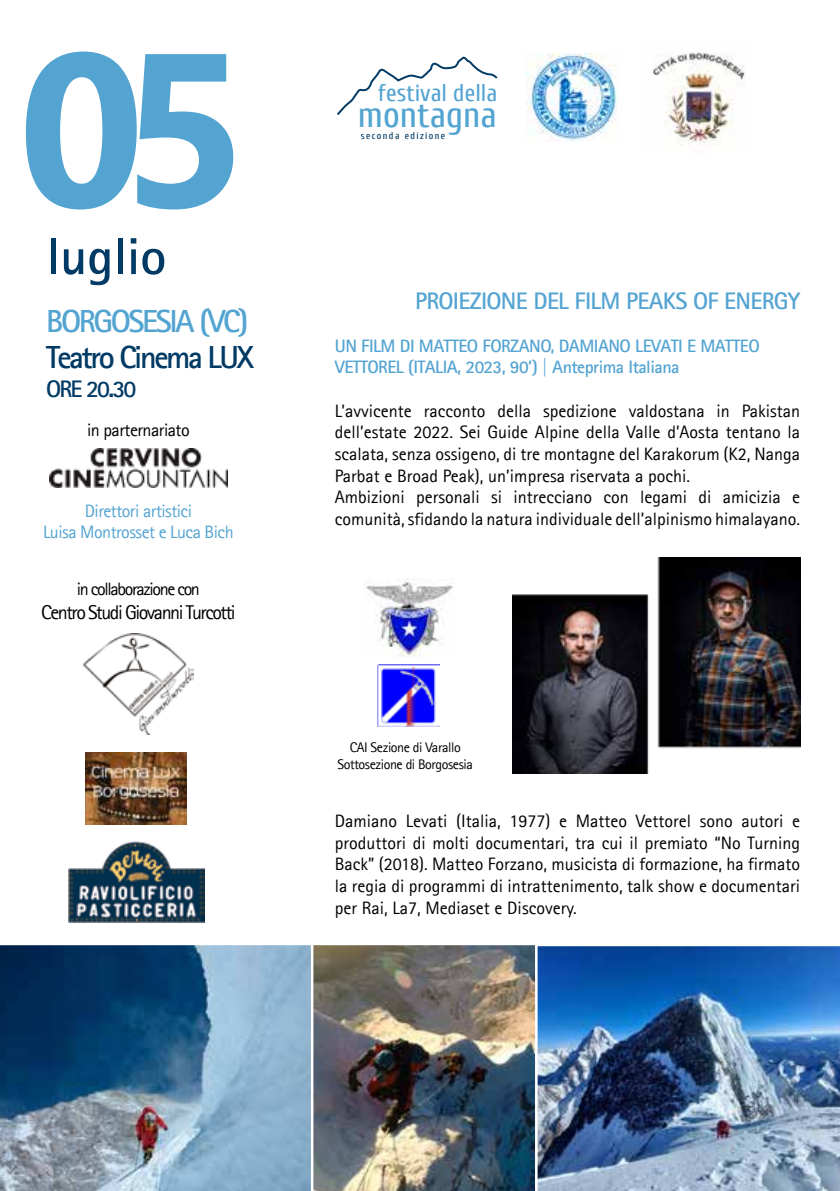
<style>
.page{position:relative;width:840px;height:1191px;background:#fff}
.page>*{position:absolute;margin:0;border:0;box-sizing:border-box;transform-origin:0 0}
.t1{font:700 218px "Ebrima";color:#54a4d2}
.t2{font:700 52px "Agfa Rotis Sans Serif";color:#003a65}
.t3{font:36.4px "Cuprum";color:#54a4d2}
.t4{font:700 32px "Agfa Rotis Sans Serif";letter-spacing:-.075em;color:#003a65}
.t5{font:700 32px "Agfa Rotis Sans Serif";letter-spacing:-.075em;color:#54a4d2}
.t6{font:24.2px "Cuprum";color:#54a4d2}
.t7{font:700 24px "Agfa Rotis Sans Serif";letter-spacing:-.03em;color:#54a4d2}
.t8{font:700 24px "Agfa Rotis Sans Serif";letter-spacing:-.075em;color:#003a65}
.t9{font:20px "Agfa Rotis Sans Serif";letter-spacing:-.075em;color:#000}
.t10{font:18px/21.6px "Agfa Rotis Sans Serif";color:#000}
.t11{font:700 18px/21.6px "Agfa Rotis Sans Serif";letter-spacing:-.03em;color:#54a4d2}
.t12{font:18px/21.6px "Agfa Rotis Sans Serif";letter-spacing:-.03em;color:#54a4d2;text-align:center}
.t13{font:18px "Agfa Rotis Sans Serif";letter-spacing:-.075em;color:#000}
.t14{font:18px "Agfa Rotis Sans Serif";letter-spacing:-.03em;color:#000}
.t15{font:14px/16.8px "Agfa Rotis Sans Serif";letter-spacing:-.03em;color:#000;text-align:center}
.t16{font:9.8px "Cuprum";letter-spacing:.14em;color:#003a65}
</style>
<div class="page">
<img style="left:525px;top:54px;width:93px;height:87px">
<svg style="left:337px;top:56px;width:161px;height:59px"></svg>
<img style="left:512px;top:557px;width:287px;height:216px">
<svg style="left:0;top:945px;width:311px;height:246px;background:#5a7f9e"></svg>
<img style="left:313px;top:945px;width:221px;height:246px">
<img style="left:534px;top:945px;width:305px;height:246px">
<img style="left:86px;top:752px;width:101px;height:72px">
<img style="left:49px;top:448px;width:178px;height:39px">
<img style="left:83px;top:633px;width:111px;height:102px">
<img style="left:377px;top:664px;width:62px;height:62px">
<img style="left:363px;top:578px;width:90px;height:79px">
<img style="left:68px;top:841px;width:136px;height:81px">
<img style="left:653px;top:52px;width:92px;height:94px">
<h1 class="t1" style="left:18px;top:-43px;width:230px">05</h1>
<h2 class="t2" style="left:47px;top:223px;width:121px">luglio</h2>
<h3 class="t5" style="left:46px;top:301px;width:204px">BORGOSESIA (VC)</h3>
<h3 class="t4" style="left:46px;top:337px;width:210px">Teatro Cinema LUX</h3>
<h3 class="t8" style="left:46px;top:373px;width:92px">ORE 20.30</h3>
<p class="t14" style="left:87px;top:419px;width:104px">in parternariato</p>
<p class="t12" style="left:43px;top:500px;width:192px">Direttori artistici<br>Luisa Montrosset e Luca Bich</p>
<p class="t13" style="left:77px;top:578px;width:124px">in collaborazione con</p>
<p class="t9" style="left:41px;top:600px;width:196px">Centro Studi Giovanni Turcotti</p>
<h3 class="t6" style="left:378px;top:79px;width:121px">festival della</h3>
<h3 class="t3" style="left:358px;top:95px;width:140px">montagna</h3>
<p class="t16" style="left:360px;top:130px;width:86px">seconda edizione</p>
<h3 class="t7" style="left:415px;top:285px;width:386px">PROIEZIONE DEL FILM PEAKS OF ENERGY</h3>
<p class="t11" style="left:334px;top:335px;width:426px">UN FILM DI MATTEO FORZANO, DAMIANO LEVATI E MATTEO<br>VETTOREL (ITALIA, 2023, 90’) | Anteprima Italiana</p>
<p class="t10" style="left:334px;top:400px;width:466px">L’avvicente racconto della spedizione valdostana in Pakistan dell’estate 2022. Sei Guide Alpine della Valle d’Aosta tentano la scalata, senza ossigeno, di tre montagne del Karakorum (K2, Nanga Parbat e Broad Peak), un’impresa riservata a pochi.<br>Ambizioni personali si intrecciano con legami di amicizia e comunità, sfidando la natura individuale dell’alpinismo himalayano.</p>
<p class="t15" style="left:337px;top:738px;width:137px">CAI Sezione di Varallo<br>Sottosezione di Borgosesia</p>
<p class="t10" style="left:334px;top:810px;width:466px;text-align:justify">Damiano Levati (Italia, 1977) e Matteo Vettorel sono autori e produttori di molti documentari, tra cui il premiato “No Turning Back” (2018). Matteo Forzano, musicista di formazione, ha firmato la regia di programmi di intrattenimento, talk show e documentari per Rai, La7, Mediaset e Discovery.</p>
</div>
